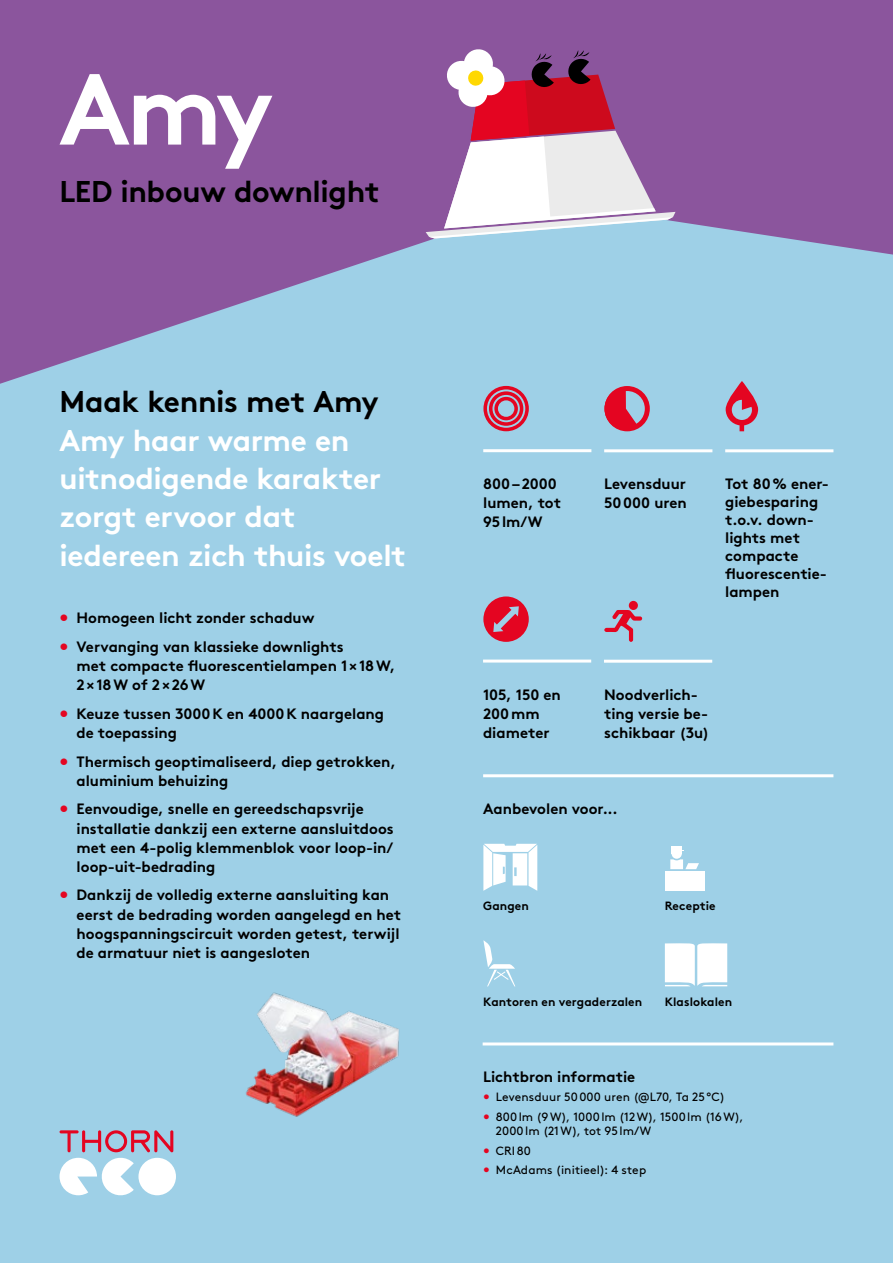
<style>
.page{position:relative;width:893px;height:1263px;background:#9ed0e7}
.page>*{position:absolute;margin:0;border:0;box-sizing:border-box;transform-origin:0 0}
.t1{font:700 100.65px "Brown";color:#fff}
.t2{font:700 30px/38.2px "Brown";letter-spacing:-.01em;color:#fff}
.t3{font:700 30px "Brown";letter-spacing:-.01em;color:#000}
.t4{font:700 15px/19.2px "Brown";color:#000}
.t5{font:12px/14.9px "Brown";letter-spacing:.01em;color:#000}
.t6{font:700 12px "Brown";letter-spacing:.01em;color:#000}
.s1{color:#e40521}
</style>
<div class="page">
<svg style="left:0;top:0;width:893px;height:384px;fill:#8b559d"></svg>
<svg style="left:426px;top:48px;width:249px;height:190px;background:#bf8eae"></svg>
<img style="left:246px;top:992px;width:153px;height:125px">
<hr style="left:483px;top:1042px;width:350px;height:3px;background:#fff">
<hr style="left:483px;top:774px;width:350px;height:3px;background:#fff">
<svg style="left:483px;top:386px;width:46px;height:45px"></svg>
<svg style="left:726px;top:381px;width:32px;height:50px"></svg>
<svg style="left:605px;top:387px;width:33px;height:43px"></svg>
<div style="left:604px;top:386px;width:46px;height:45px;border:5px solid #e40521;border-radius:50%"></div>
<svg style="left:483px;top:596px;width:46px;height:46px"></svg>
<svg style="left:604px;top:610px;width:38px;height:32px"></svg>
<div style="left:629px;top:601px;width:9px;height:9px;background:#e40521;border-radius:50%"></div>
<svg style="left:483px;top:844px;width:54px;height:47px"></svg>
<div style="left:665px;top:871px;width:39px;height:19px;background:#fff"></div>
<div style="left:671px;top:846px;width:11px;height:5px;background:#fff"></div>
<svg style="left:670px;top:850px;width:29px;height:19px"></svg>
<svg style="left:483px;top:940px;width:32px;height:46px"></svg>
<svg style="left:665px;top:943px;width:62px;height:43px;background:#f4f9fc"></svg>
<hr style="left:483px;top:449px;width:108px;height:3px;background:#fff">
<hr style="left:483px;top:659px;width:108px;height:3px;background:#fff">
<hr style="left:604px;top:449px;width:108px;height:3px;background:#fff">
<hr style="left:604px;top:660px;width:108px;height:3px;background:#fff">
<hr style="left:725px;top:449px;width:108px;height:3px;background:#fff">
<div style="left:138px;top:1158px;width:38px;height:37px;background:#fff;border-radius:50%"></div>
<svg style="left:60px;top:1130px;width:113px;height:65px"></svg>
<h1 class="t1" style="left:60px;top:28px;width:215px">Amy</h1>
<h2 class="t3" style="left:60px;top:167px;width:322px">LED inbouw downlight</h2>
<h2 class="t3" style="left:60px;top:378px;width:321px">Maak kennis met Amy</h2>
<h2 class="t2" style="left:60px;top:418px;width:348px">Amy haar warme en uitnodigende karakter zorgt ervoor dat iedereen zich thuis voelt</h2>
<p class="t4" style="left:60px;top:606px;width:256px"><span class="s1">•</span> Homogeen licht zonder schaduw</p>
<p class="t4" style="left:77px;top:635px;width:320px;text-indent:-17px"><span class="s1">•</span> Vervanging van klassieke downlights<br>met compacte fluorescentielampen 1×18W,<br>2×18W of 2×26W</p>
<p class="t4" style="left:77px;top:702px;width:309px;text-indent:-17px"><span class="s1">•</span> Keuze tussen 3000K en 4000K naargelang de toepassing</p>
<p class="t4" style="left:77px;top:750px;width:321px;text-indent:-17px"><span class="s1">•</span> Thermisch geoptimaliseerd, diep getrokken, aluminium behuizing</p>
<p class="t4" style="left:77px;top:798px;width:319px;text-indent:-17px"><span class="s1">•</span> Eenvoudige, snelle en gereedschapsvrije installatie dankzij een externe aansluitdoos met een 4-polig klemmenblok voor loop-in/ loop-uit-bedrading</p>
<p class="t4" style="left:77px;top:884px;width:326px;text-indent:-17px"><span class="s1">•</span> Dankzij de volledig externe aansluiting kan eerst de bedrading worden aangelegd en het hoogspanningscircuit worden getest, terwijl de armatuur niet is aangesloten</p>
<p class="t4" style="left:483px;top:473px;width:79px">800–2000 lumen, tot<br>95lm/W</p>
<p class="t4" style="left:604px;top:473px;width:84px">Levensduur<br>50000 uren</p>
<p class="t4" style="left:725px;top:473px;width:105px;line-height:18px">Tot 80% ener&shy;giebesparing t.o.v. down&shy;lights met compacte fluorescentie&shy;lampen</p>
<p class="t4" style="left:483px;top:683px;width:79px">105, 150 en<br>200mm diameter</p>
<p class="t4" style="left:604px;top:683px;width:107px">Noodverlich&shy;ting versie be&shy;schikbaar (3u)</p>
<p class="t4" style="left:483px;top:798px;width:136px">Aanbevolen voor...</p>
<p class="t6" style="left:483px;top:896px;width:47px">Gangen</p>
<p class="t6" style="left:665px;top:896px;width:53px">Receptie</p>
<p class="t6" style="left:483px;top:992px;width:161px">Kantoren en vergaderzalen</p>
<p class="t6" style="left:665px;top:992px;width:69px">Klaslokalen</p>
<p class="t4" style="left:483px;top:1066px;width:154px">Lichtbron informatie</p>
<p class="t5" style="left:483px;top:1089px;width:243px"><span class="s1">•</span> Levensduur 50000 uren (@L70, Ta 25°C)</p>
<p class="t5" style="left:496px;top:1108px;width:249px;text-indent:-13px"><span class="s1">•</span> 800lm (9W), 1000lm (12W), 1500lm (16W),<br>2000lm (21W), tot 95lm/W</p>
<p class="t5" style="left:483px;top:1142px;width:49px"><span class="s1">•</span> CRI80</p>
<p class="t5" style="left:483px;top:1161px;width:165px"><span class="s1">•</span> McAdams (initieel): 4 step</p>
</div>
